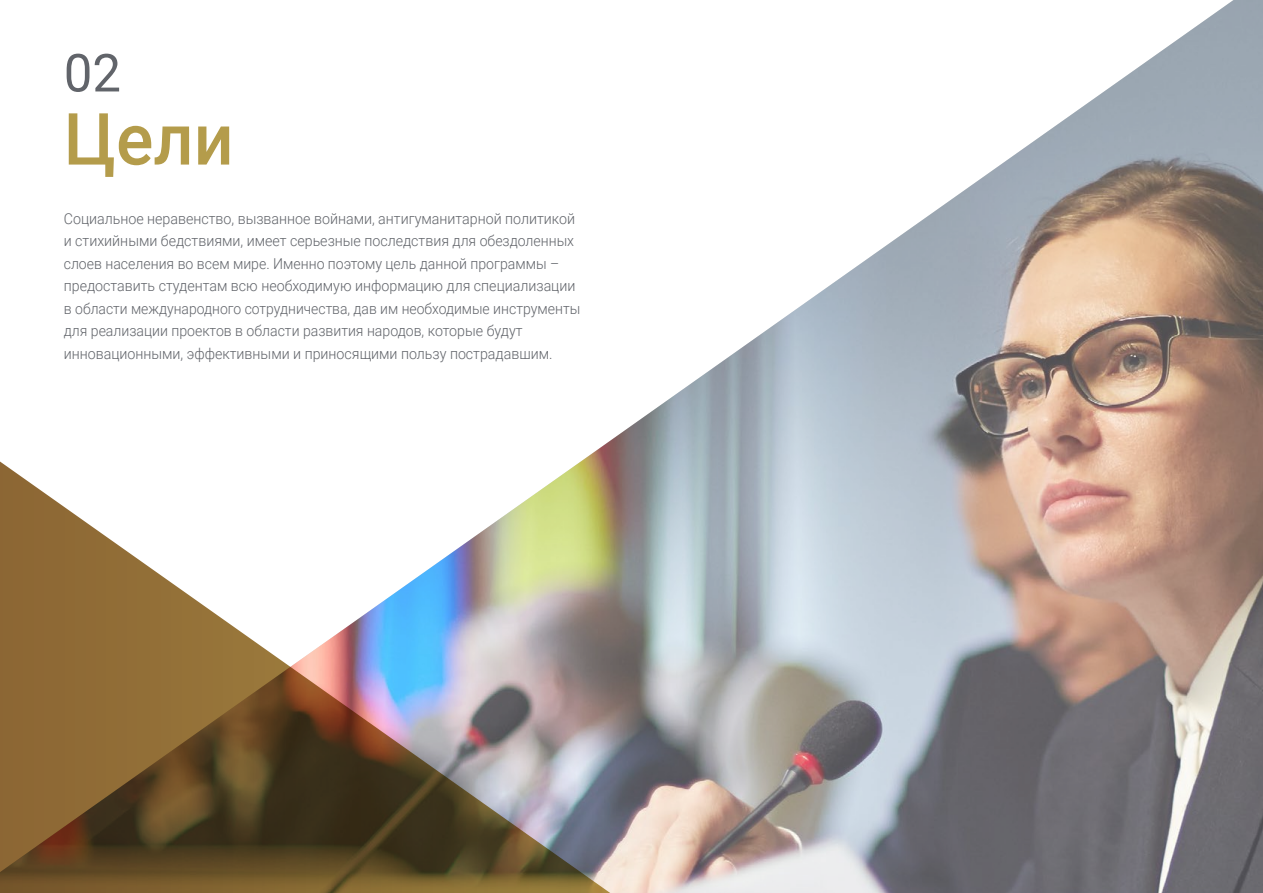
<style>
.page{position:relative;width:1263px;height:893px;background:#fff}
.page>*{position:absolute;margin:0;border:0;box-sizing:border-box;transform-origin:0 0}
.t1{font:500 72px "Roboto";color:#b49c4b}
.t2{font:52.5px "Roboto";color:#61646a}
.t3{font:300 15px/22.5px "Roboto";color:#61646a;scale:.95 1}
</style>
<div class="page">
<img style="left:603px;top:0;width:660px;height:893px">
<img style="left:0;top:446px;width:640px;height:447px">
<h2 class="t2" style="left:64px;top:36px;width:59px">02</h2>
<h1 class="t1" style="left:64px;top:89px;width:171px">Цели</h1>
<p class="t3" style="left:64px;top:207px;width:545px">Социальное неравенство, вызванное войнами, антигуманитарной политикой и стихийными бедствиями, имеет серьезные последствия для обездоленных слоев населения во всем мире. Именно поэтому цель данной программы – предоставить студентам всю необходимую информацию для специализации в области международного сотрудничества, дав им необходимые инструменты для реализации проектов в области развития народов, которые будут инновационными, эффективными и приносящими пользу пострадавшим.</p>
</div>
